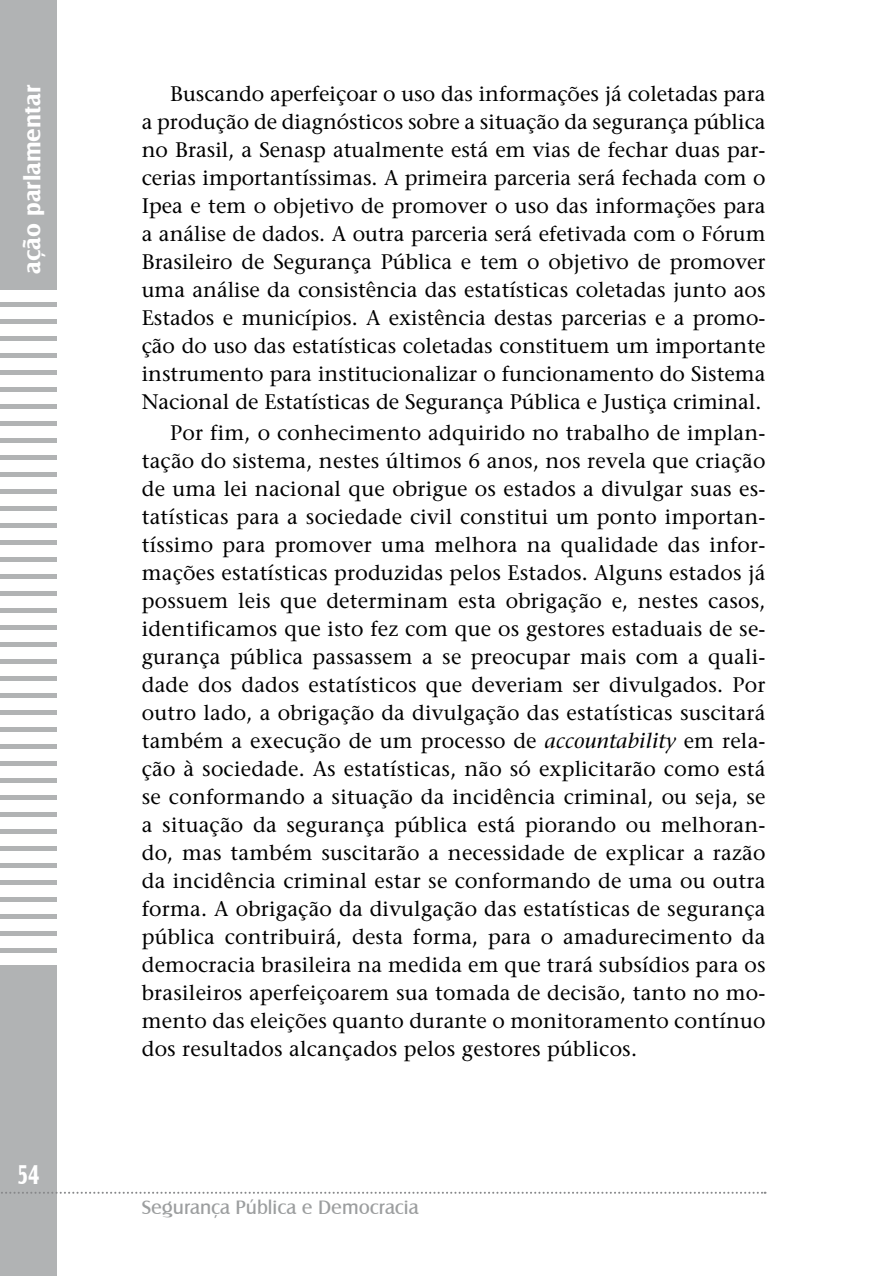
<style>
.page{position:relative;width:879px;height:1276px;background:#fff}
.page>*{position:absolute;margin:0;border:0;box-sizing:border-box;transform-origin:0 0}
.t1{font:700 28px "Castle T";color:#fff;scale:.75 1}
.t2{font:700 24px "Castle T";color:#fff}
.t3{font:21px/28px "Stone Serif";letter-spacing:.005em;color:#000;text-align:justify}
.t4{font:20px "Castle T";color:#9c9e9f}
.s1{font-style:italic}
</style>
<div class="page">
<div style="left:0;top:0;width:57px;height:1276px;background:#b1b3b4"></div>
<div style="left:0;top:290px;width:57px;height:11px;background:#fff"></div>
<div style="left:0;top:307px;width:57px;height:11px;background:#fff"></div>
<div style="left:0;top:324px;width:57px;height:11px;background:#fff"></div>
<div style="left:0;top:341px;width:57px;height:11px;background:#fff"></div>
<div style="left:0;top:358px;width:57px;height:12px;background:#fff"></div>
<div style="left:0;top:375px;width:57px;height:12px;background:#fff"></div>
<div style="left:0;top:392px;width:57px;height:12px;background:#fff"></div>
<div style="left:0;top:409px;width:57px;height:12px;background:#fff"></div>
<div style="left:0;top:426px;width:57px;height:12px;background:#fff"></div>
<div style="left:0;top:443px;width:57px;height:12px;background:#fff"></div>
<div style="left:0;top:460px;width:57px;height:12px;background:#fff"></div>
<div style="left:0;top:477px;width:57px;height:12px;background:#fff"></div>
<div style="left:0;top:494px;width:57px;height:12px;background:#fff"></div>
<div style="left:0;top:511px;width:57px;height:12px;background:#fff"></div>
<div style="left:0;top:528px;width:57px;height:12px;background:#fff"></div>
<div style="left:0;top:545px;width:57px;height:12px;background:#fff"></div>
<div style="left:0;top:562px;width:57px;height:12px;background:#fff"></div>
<div style="left:0;top:579px;width:57px;height:12px;background:#fff"></div>
<div style="left:0;top:596px;width:57px;height:12px;background:#fff"></div>
<div style="left:0;top:613px;width:57px;height:12px;background:#fff"></div>
<div style="left:0;top:630px;width:57px;height:12px;background:#fff"></div>
<div style="left:0;top:647px;width:57px;height:12px;background:#fff"></div>
<div style="left:0;top:664px;width:57px;height:12px;background:#fff"></div>
<div style="left:0;top:681px;width:57px;height:12px;background:#fff"></div>
<div style="left:0;top:698px;width:57px;height:12px;background:#fff"></div>
<div style="left:0;top:715px;width:57px;height:12px;background:#fff"></div>
<div style="left:0;top:732px;width:57px;height:12px;background:#fff"></div>
<div style="left:0;top:749px;width:57px;height:12px;background:#fff"></div>
<div style="left:0;top:766px;width:57px;height:12px;background:#fff"></div>
<div style="left:0;top:783px;width:57px;height:12px;background:#fff"></div>
<div style="left:0;top:800px;width:57px;height:12px;background:#fff"></div>
<div style="left:0;top:817px;width:57px;height:12px;background:#fff"></div>
<div style="left:0;top:834px;width:57px;height:12px;background:#fff"></div>
<div style="left:0;top:851px;width:57px;height:12px;background:#fff"></div>
<div style="left:0;top:868px;width:57px;height:12px;background:#fff"></div>
<div style="left:0;top:885px;width:57px;height:12px;background:#fff"></div>
<div style="left:0;top:902px;width:57px;height:12px;background:#fff"></div>
<div style="left:0;top:919px;width:57px;height:12px;background:#fff"></div>
<div style="left:0;top:936px;width:57px;height:12px;background:#fff"></div>
<div style="left:0;top:953px;width:57px;height:12px;background:#fff"></div>
<svg style="left:1px;top:1191px;width:764px;height:2px"></svg>
<p class="t2" style="left:19px;top:273px;width:190px;rotate:-90deg">ação parlamentar</p>
<h1 class="t1" style="left:17px;top:1158px;width:32px">54</h1>
<p class="t3" style="left:142px;top:80px;width:625px;text-indent:28px">Buscando aperfeiçoar o uso das informações já coletadas para a produção de diagnósticos sobre a situação da segurança pública no Brasil, a Senasp atualmente está em vias de fechar duas par&shy;cerias importantíssimas. A primeira parceria será fechada com o Ipea e tem o objetivo de promover o uso das informações para a análise de dados. A outra parceria será efetivada com o Fórum Brasileiro de Segurança Pública e tem o objetivo de promover uma análise da consistência das estatísticas coletadas junto aos Estados e municípios. A existência destas parcerias e a promo&shy;ção do uso das estatísticas coletadas constituem um importante instrumento para institucionalizar o funcionamento do Sistema Nacional de Estatísticas de Segurança Pública e Justiça criminal.</p>
<p class="t3" style="left:142px;top:418px;width:625px;text-indent:28px">Por fim, o conhecimento adquirido no trabalho de implan&shy;tação do sistema, nestes últimos 6 anos, nos revela que criação de uma lei nacional que obrigue os estados a divulgar suas es&shy;tatísticas para a sociedade civil constitui um ponto importan&shy;tíssimo para promover uma melhora na qualidade das infor&shy;mações estatísticas produzidas pelos Estados. Alguns estados já possuem leis que determinam esta obrigação e, nestes casos, identificamos que isto fez com que os gestores estaduais de se&shy;gurança pública passassem a se preocupar mais com a quali&shy;dade dos dados estatísticos que deveriam ser divulgados. Por outro lado, a obrigação da divulgação das estatísticas suscitará também a execução de um processo de <span class="s1">accountability</span> em rela&shy;ção à sociedade. As estatísticas, não só explicitarão como está se conformando a situação da incidência criminal, ou seja, se a situação da segurança pública está piorando ou melhoran&shy;do, mas também suscitarão a necessidade de explicar a razão da incidência criminal estar se conformando de uma ou outra forma. A obrigação da divulgação das estatísticas de segurança pública contribuirá, desta forma, para o amadurecimento da democracia brasileira na medida em que trará subsídios para os brasileiros aperfeiçoarem sua tomada de decisão, tanto no mo&shy;mento das eleições quanto durante o monitoramento contínuo dos resultados alcançados pelos gestores públicos.</p>
<p class="t4" style="left:142px;top:1196px;width:278px">Segurança Pública e Democracia</p>
</div>
